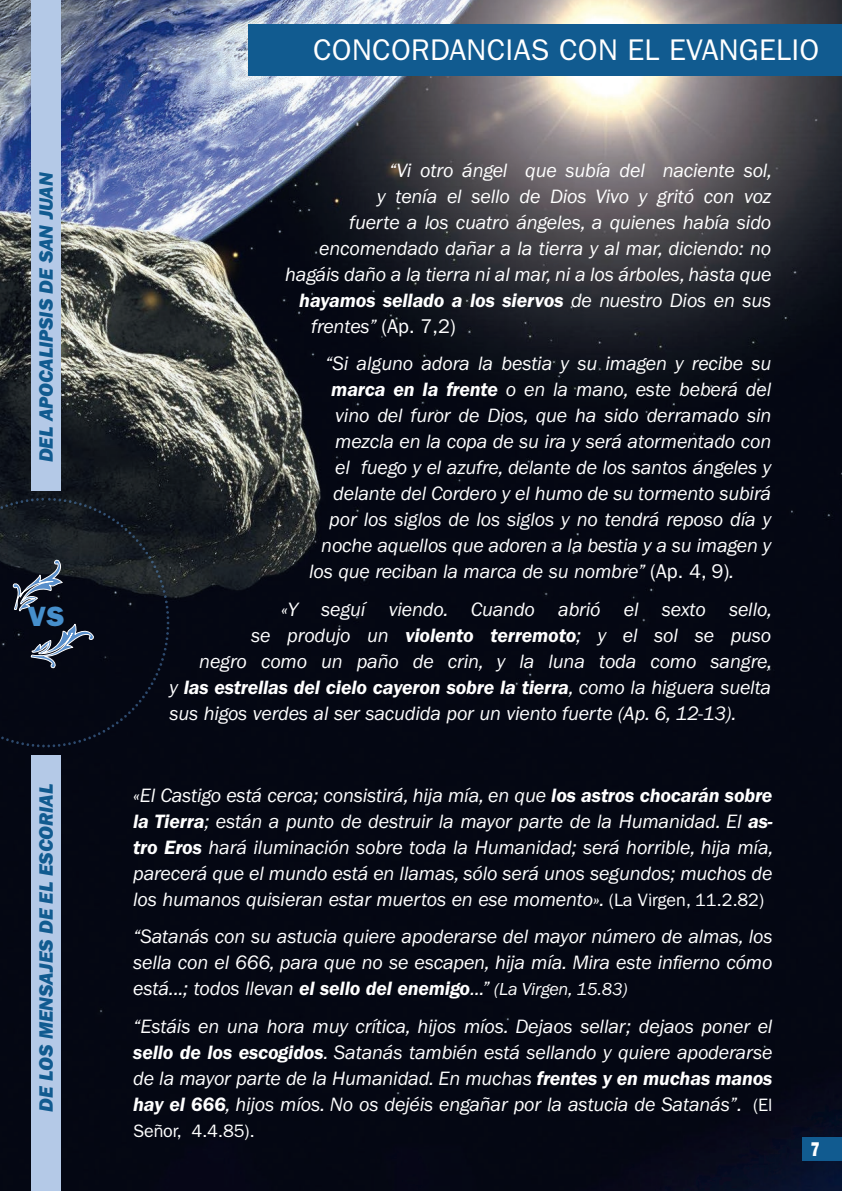
<style>
.page{position:relative;width:842px;height:1191px;background:#fff}
.page>*{position:absolute;margin:0;border:0;box-sizing:border-box;transform-origin:0 0}
.t1{font:30px "ITC Franklin Gothic Std";letter-spacing:.01em;color:#fff}
.t2{font:28px "ITC Franklin Gothic Std Hvy";color:#468fcc}
.Párrafo_Artículo{font:italic 20px/26px "ITC Franklin Gothic Std";letter-spacing:-.01em;color:#fff;text-align:justify}
.Párrafo_Artículo-2{font:italic 600 20px "ITC Franklin Gothic Std";letter-spacing:-.01em;color:#fff}
.Párrafo_Artículo-3{font:20px "ITC Franklin Gothic Std Hvy It";letter-spacing:-.005em;color:#115b90}
.Número_de_Página__Im{font:20px "ITC Franklin Gothic Std Hvy";color:#fff;scale:.74 1}
.Párrafo_Artículo-4{font:18px "ITC Franklin Gothic Std";letter-spacing:-.01em;color:#fff}
.s1{font-weight:400}
.s2{font-style:normal}
.s3{font-weight:600}
.s4{font-style:normal;font-size:18px}
.s5{font-size:18px}
</style>
<div class="page">
<img style="left:0;top:0;width:842px;height:1191px">
<div style="left:248px;top:24px;width:594px;height:52px;background:#115b90"></div>
<div style="left:802px;top:1137px;width:40px;height:23px;background:#115b90"></div>
<div style="left:31px;top:0;width:30px;height:491px;background:#b4c9e7"></div>
<div style="left:31px;top:755px;width:30px;height:436px;background:#b4c9e7"></div>
<svg style="left:0;top:498px;width:169px;height:249px;background:#111520"></svg>
<p class="Párrafo_Artículo-3" style="left:35px;top:462px;width:292px;rotate:-90deg">DEL APOCALIPSIS DE SAN JUAN</p>
<p class="t2" style="left:28px;top:600px;width:38px">VS</p>
<p class="Párrafo_Artículo-3" style="left:35px;top:1111px;width:329px;rotate:-90deg">DE LOS MENSAJES DE EL ESCORIAL</p>
<p class="t1" style="left:313px;top:33px;width:508px">CONCORDANCIAS CON EL EVANGELIO</p>
<p class="Párrafo_Artículo" style="left:389px;top:157px;width:384px">“Vi otro ángel que subía del naciente sol,</p>
<p class="Párrafo_Artículo" style="left:377px;top:183px;width:395px">y tenía el sello de Dios Vivo y gritó con voz</p>
<p class="Párrafo_Artículo" style="left:349px;top:209px;width:423px">fuerte a los cuatro ángeles, a quienes había sido</p>
<p class="Párrafo_Artículo" style="left:319px;top:235px;width:453px">encomendado dañar a la tierra y al mar, diciendo: no</p>
<p class="Párrafo_Artículo" style="left:285px;top:261px;width:488px">hagáis daño a la tierra ni al mar, ni a los árboles, hasta que</p>
<p class="Párrafo_Artículo-2" style="left:299px;top:289px;width:474px">hayamos sellado a los siervos <span class="s1">de nuestro Dios en sus</span></p>
<p class="Párrafo_Artículo" style="left:311px;top:313px;width:146px">frentes” <span class="s2">(Ap. 7,2)</span></p>
<p class="Párrafo_Artículo" style="left:325px;top:351px;width:447px">“Si alguno adora la bestia y su imagen y recibe su</p>
<p class="Párrafo_Artículo" style="left:331px;top:377px;width:441px"><span class="s3">marca en la frente</span> o en la mano, este beberá del</p>
<p class="Párrafo_Artículo" style="left:335px;top:403px;width:438px">vino del furor de Dios, que ha sido derramado sin</p>
<p class="Párrafo_Artículo" style="left:335px;top:429px;width:437px">mezcla en la copa de su ira y será atormentado con</p>
<p class="Párrafo_Artículo" style="left:335px;top:455px;width:437px">el fuego y el azufre, delante de los santos ángeles y</p>
<p class="Párrafo_Artículo" style="left:333px;top:481px;width:440px">delante del Cordero y el humo de su tormento subirá</p>
<p class="Párrafo_Artículo" style="left:329px;top:507px;width:443px">por los siglos de los siglos y no tendrá reposo día y</p>
<p class="Párrafo_Artículo" style="left:321px;top:533px;width:451px">noche aquellos que adoren a la bestia y a su imagen y</p>
<p class="Párrafo_Artículo" style="left:309px;top:559px;width:426px">los que reciban la marca de su nombre” <span class="s2">(Ap. 4, 9)</span>.</p>
<p class="Párrafo_Artículo" style="left:281px;top:596px;width:492px">«Y seguí viendo. Cuando abrió el sexto sello,</p>
<p class="Párrafo_Artículo" style="left:251px;top:622px;width:521px">se produjo un <span class="s3">violento terremoto</span>; y el sol se puso</p>
<p class="Párrafo_Artículo" style="left:199px;top:648px;width:574px">negro como un paño de crin, y la luna toda como sangre,</p>
<p class="Párrafo_Artículo-2" style="left:169px;top:676px;width:603px"><span class="s1">y</span> las estrellas del cielo cayeron sobre la tierra<span class="s1">, como la higuera suelta</span></p>
<p class="Párrafo_Artículo" style="left:169px;top:700px;width:568px">sus higos verdes al ser sacudida por un viento fuerte (Ap. 6, 12-13).</p>
<p class="Párrafo_Artículo" style="left:133px;top:782px;width:642px">«El Castigo está cerca; consistirá, hija mía, en que <span class="s3">los astros chocarán sobre la Tierra</span>; están a punto de destruir la mayor parte de la Humanidad. El <span class="s3">as&shy;tro Eros</span> hará iluminación sobre toda la Humanidad; será horrible, hija mía, parecerá que el mundo está en llamas, sólo será unos segundos; muchos de los humanos quisieran estar muertos en ese momento». <span class="s4">(La Virgen, 11.2.82)</span></p>
<p class="Párrafo_Artículo" style="left:133px;top:924px;width:641px">“Satanás con su astucia quiere apoderarse del mayor número de almas, los sella con el 666, para que no se escapen, hija mía. Mira este infierno cómo está...; todos llevan <span class="s3">el sello del enemigo</span>...” <span class="s5">(La Virgen, 15.83)</span></p>
<p class="Párrafo_Artículo" style="left:133px;top:1013px;width:641px">“Estáis en una hora muy crítica, hijos míos. Dejaos sellar; dejaos poner el <span class="s3">sello de los escogidos</span>. Satanás también está sellando y quiere apoderarse de la mayor parte de la Humanidad. En muchas <span class="s3">frentes y en muchas manos hay el 666</span>, hijos míos. No os dejéis engañar por la astucia de Satanás”. <span class="s4">(El</span></p>
<p class="Párrafo_Artículo-4" style="left:133px;top:1120px;width:123px">Señor, 4.4.85).</p>
<p class="Número_de_Página__Im" style="left:811px;top:1137px;width:13px">7</p>
</div>
